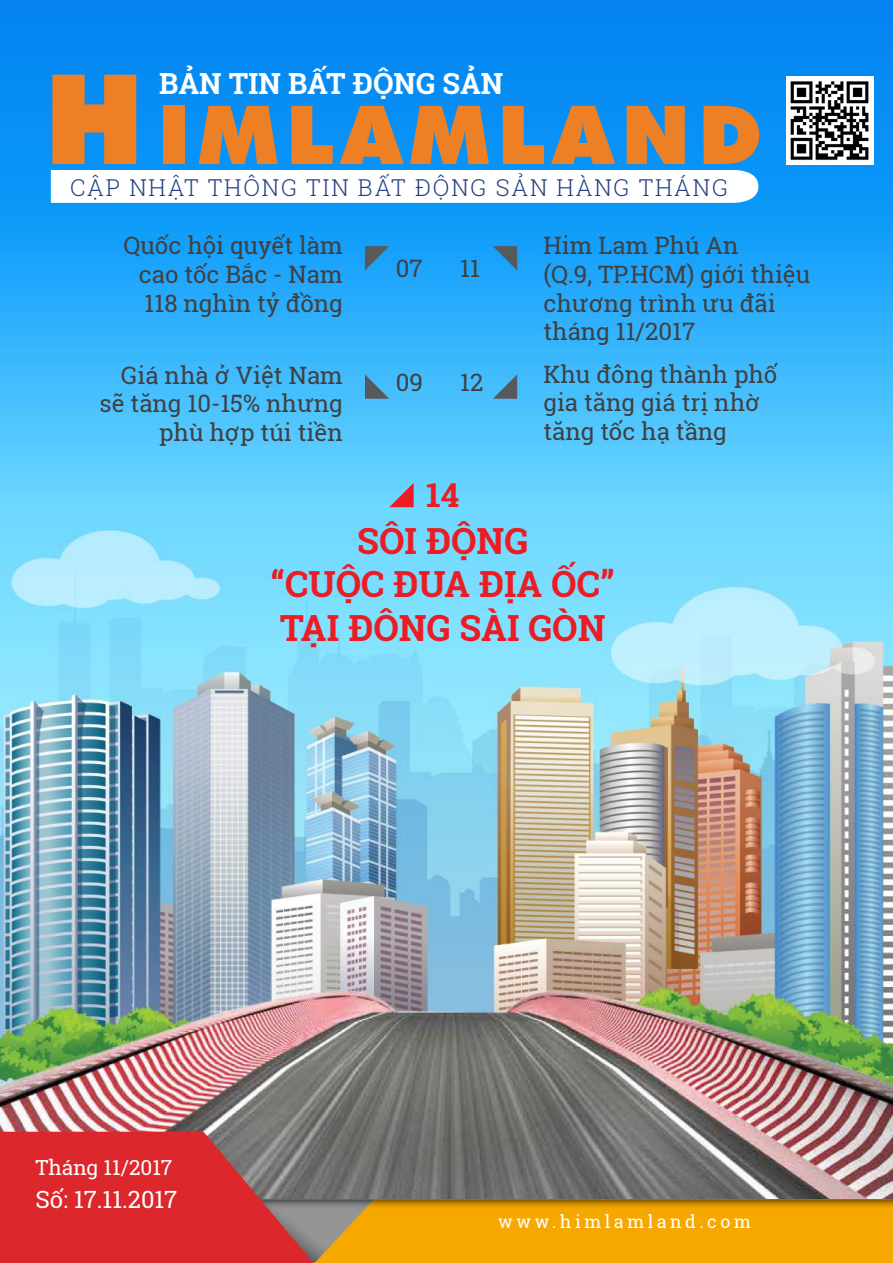
<style>
.page{position:relative;width:893px;height:1263px;background:#fff}
.page>*{position:absolute;margin:0;border:0;box-sizing:border-box;transform-origin:0 0}
.t1{font:900 81.3px "Futura";letter-spacing:.1em;color:#ed7f24}
.t2{font:700 36px/43.2px "Roboto Slab";color:#ec1c24;text-align:center}
.t3{font:700 33px "Roboto Slab";color:#ec1c24}
.t4{font:700 29.1px "Roboto Slab";color:#fff}
.t5{font:24px/28.8px "Roboto Slab";color:#404041}
.t6{font:23.7px "Roboto Slab";color:#fff}
.t7{font:300 23.25px "Roboto Slab";letter-spacing:.075em;color:#234081}
.t8{font:20.7px "Roboto Slab";color:#fff}
.t9{font:17.85px "Roboto Slab";letter-spacing:.2em;color:#fff}
.s1{font-size:124.95px}
</style>
<div class="page">
<img style="left:0;top:0;width:893px;height:1132px">
<svg style="left:51px;top:168px;width:707px;height:37px"></svg>
<img style="left:786px;top:76px;width:88px;height:88px">
<svg style="left:0;top:1132px;width:893px;height:131px;background:#bb6d3e"></svg>
<svg style="left:493px;top:246px;width:24px;height:24px"></svg>
<svg style="left:365px;top:246px;width:24px;height:24px"></svg>
<svg style="left:493px;top:374px;width:24px;height:25px"></svg>
<svg style="left:389px;top:483px;width:25px;height:24px"></svg>
<svg style="left:365px;top:374px;width:24px;height:25px"></svg>
<p class="t4" style="left:159px;top:64px;width:346px">BẢN TIN BẤT ĐỘNG SẢN</p>
<h1 class="t1" style="left:44px;top:78px;width:720px"><span class="s1">H</span>IMLAMLAND</h1>
<p class="t7" style="left:70px;top:172px;width:660px">CẬP NHẬT THÔNG TIN BẤT ĐỘNG SẢN HÀNG THÁNG</p>
<p class="t5" style="left:139px;top:231px;width:205px;text-align:justify;text-indent:-15px">Quốc hội quyết làm cao tốc Bắc - Nam 118 nghìn tỷ đồng</p>
<p class="t5" style="left:100px;top:360px;width:245px;text-align:right">Giá nhà ở Việt Nam sẽ tăng 10-15% nhưng phù hợp túi tiền</p>
<p class="t5" style="left:396px;top:253px;width:28px">07</p>
<p class="t5" style="left:460px;top:253px;width:21px">11</p>
<p class="t5" style="left:396px;top:367px;width:29px">09</p>
<p class="t5" style="left:460px;top:367px;width:25px">12</p>
<p class="t5" style="left:543px;top:231px;width:268px">Him Lam Phú An<br>(Q.9, TP.HCM) giới thiệu chương trình ưu đãi tháng 11/2017</p>
<p class="t5" style="left:543px;top:359px;width:235px">Khu đông thành phố gia tăng giá trị nhờ tăng tốc hạ tầng</p>
<h3 class="t3" style="left:426px;top:473px;width:35px">14</h3>
<h2 class="t2" style="left:271px;top:519px;width:346px">SÔI ĐỘNG<br>“CUỘC ĐUA ĐỊA ỐC”<br>TẠI ĐÔNG SÀI GÒN</h2>
<p class="t8" style="left:35px;top:1154px;width:138px">Tháng 11/2017</p>
<p class="t6" style="left:35px;top:1183px;width:143px">Số: 17.11.2017</p>
<p class="t9" style="left:498px;top:1209px;width:254px">www.himlamland.com</p>
</div>
